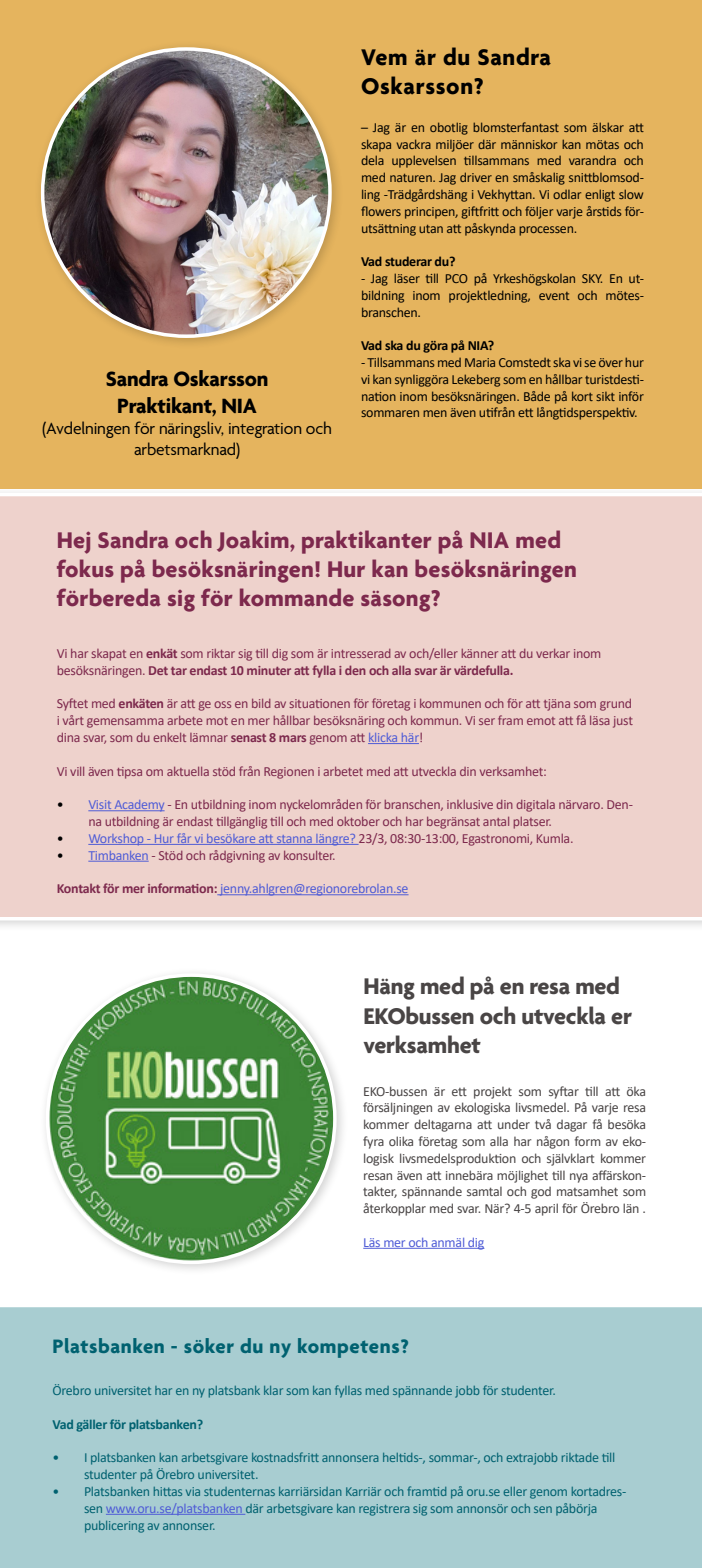
<style>
.page{position:relative;width:702px;height:1568px;background:#fff}
.page>*{position:absolute;margin:0;border:0;box-sizing:border-box;transform-origin:0 0}
.t1{font:700 24.5px/29.4px "Agenda";letter-spacing:.01em;color:#7d294d}
.t2{font:700 24.5px/29.4px "Agenda";letter-spacing:-.01em;color:#494545}
.t3{font:700 24.5px "Agenda";letter-spacing:.03em;color:#000}
.t4{font:700 22.4px/26.8px "Agenda";letter-spacing:-.01em;color:#000;text-align:center}
.t5{font:700 21px "Agenda";letter-spacing:.03em;color:#006170}
.t6{font:17.5px/21px "Agenda";letter-spacing:-.01em;color:#000;text-align:center}
.t7{font:14px/16.8px "Calibri";letter-spacing:-.02em;color:#7d294d}
.t8{font:14px/16.8px "Calibri";letter-spacing:-.02em;color:#000;text-align:justify}
.t9{font:14px/16.8px "Calibri";letter-spacing:-.02em;color:#006170}
.t10{font:14px/16.8px "Calibri";letter-spacing:-.02em;color:#494545;text-align:justify}
.t11{font:14px "Calibri";letter-spacing:-.02em;color:#4f5cd6}
.t12{font:700 14px "Calibri";letter-spacing:-.02em;color:#000}
.t13{font:700 14px "Calibri";letter-spacing:-.02em;color:#006170}
.s1{font-weight:700}
.s2{color:#4f5cd6}
.s3{color:#000}
.s4{color:#7d294d}
.s5{font-weight:700;color:#7d294d}
</style>
<div class="page">
<div style="left:0;top:486px;width:702px;height:446px;background:#000;opacity:.18"></div>
<div style="left:0;top:493px;width:702px;height:427px;background:#eed2cc"></div>
<hr style="left:368px;top:743px;width:51px;height:1px;background:#4f5cd6">
<hr style="left:88px;top:810px;width:77px;height:1px;background:#4f5cd6">
<hr style="left:88px;top:844px;width:270px;height:1px;background:#4f5cd6">
<hr style="left:88px;top:861px;width:61px;height:1px;background:#4f5cd6">
<hr style="left:217px;top:894px;width:191px;height:1px;background:#4f5cd6">
<div style="left:0;top:0;width:702px;height:488px;background:#e5b45e"></div>
<div style="left:0;top:1307px;width:702px;height:261px;background:#a8cdd1"></div>
<hr style="left:106px;top:1514px;width:139px;height:1px;background:#4f5cd6">
<hr style="left:363px;top:1248px;width:121px;height:1px;background:#4f5cd6">
<div style="left:39px;top:966px;width:310px;height:310px;background:#000;opacity:.18"></div>
<img style="left:48px;top:975px;width:287px;height:287px;border-radius:144px">
<div style="left:34px;top:40px;width:310px;height:310px;background:#000;opacity:.18"></div>
<img style="left:43px;top:49px;width:287px;height:287px;border-radius:144px">
<p class="t4" style="left:106px;top:367px;width:164px">Sandra Oskarsson<br>Praktikant, NIA</p>
<p class="t6" style="left:42px;top:419px;width:291px">(Avdelningen för näringsliv, integration och arbetsmarknad)</p>
<p class="t3" style="left:361px;top:44px;width:192px">Vem är du Sandra</p>
<p class="t3" style="left:361px;top:73px;width:124px">Oskarsson?</p>
<p class="t8" style="left:361px;top:118px;width:284px">– Jag är en obotlig blomsterfantast som älskar att skapa vackra miljöer där människor kan mötas och dela upplevelsen tillsammans med varandra och med naturen. Jag driver en småskalig snittblomsod&shy;ling -Trädgårdshäng i Vekhyttan. Vi odlar enligt slow flowers principen, giftfritt och följer varje årstids för&shy;utsättning utan att påskynda processen.</p>
<p class="t12" style="left:361px;top:252px;width:96px">Vad studerar du?</p>
<p class="t8" style="left:361px;top:270px;width:284px">- Jag läser till PCO på Yrkeshögskolan SKY. En ut&shy;bildning inom projektledning, event och mötes&shy;branschen.</p>
<p class="t12" style="left:361px;top:336px;width:135px">Vad ska du göra på NIA?</p>
<p class="t8" style="left:361px;top:354px;width:284px">- Tillsammans med Maria Comstedt ska vi se över hur vi kan synliggöra Lekeberg som en hållbar turistdesti&shy;nation inom besöksnäringen. Både på kort sikt inför sommaren men även utifrån ett långtidsperspektiv.</p>
<p class="t1" style="left:57px;top:527px;width:521px">Hej Sandra och Joakim, praktikanter på NIA med fokus på besöksnäringen! Hur kan besöksnäringen förbereda sig för kommande säsong?</p>
<p class="t7" style="left:57px;top:645px;width:546px">Vi har skapat en <span class="s1">enkät</span> som riktar sig till dig som är intresserad av och/eller känner att du verkar inom besöksnäringen. <span class="s1">Det tar endast 10 minuter att fylla i den och alla svar är värdefulla.</span></p>
<p class="t7" style="left:57px;top:695px;width:578px;text-align:justify">Syftet med <span class="s1">enkäten</span> är att ge oss en bild av situationen för företag i kommunen och för att tjäna som grund i vårt gemensamma arbete mot en mer hållbar besöksnäring och kommun. Vi ser fram emot att få läsa just dina svar, som du enkelt lämnar <span class="s1">senast 8 mars</span> genom att <span class="s2">klicka här</span>!</p>
<p class="t7" style="left:57px;top:762px;width:492px">Vi vill även tipsa om aktuella stöd från Regionen i arbetet med att utveckla din verksamhet:</p>
<p class="t7" style="left:88px;top:796px;width:546px;text-indent:-32px"><span class="s3">•</span> <span class="s2">Visit Academy</span> - En utbildning inom nyckelområden för branschen, inklusive din digitala närvaro. Den&shy;na utbildning är endast tillgänglig till och med oktober och har begränsat antal platser.</p>
<p class="t11" style="left:57px;top:828px;width:518px"><span class="s3">•</span> Workshop - Hur får vi besökare att stanna längre? <span class="s4">23/3, 08:30-13:00, Egastronomi, Kumla.</span></p>
<p class="t7" style="left:57px;top:846px;width:280px"><span class="s3">•</span> <span class="s2">Timbanken</span> - Stöd och rådgivning av konsulter.</p>
<p class="t11" style="left:57px;top:879px;width:353px"><span class="s5">Kontakt för mer information:</span> jenny.ahlgren@regionorebrolan.se</p>
<p class="t2" style="left:363px;top:973px;width:270px">Häng med på en resa med<br>EKObussen och utveckla er verksamhet</p>
<p class="t10" style="left:363px;top:1082px;width:284px">EKO-bussen är ett projekt som syftar till att öka försäljningen av ekologiska livsmedel. På varje resa kommer deltagarna att under två dagar få besöka fyra olika företag som alla har någon form av eko&shy;logisk livsmedelsproduktion och självklart kommer resan även att innebära möjlighet till nya affärskon&shy;takter, spännande samtal och god matsamhet som återkopplar med svar. När? 4-5 april för Örebro län .</p>
<p class="t11" style="left:363px;top:1232px;width:123px">Läs mer och anmäl dig</p>
<p class="t5" style="left:52px;top:1335px;width:358px">Platsbanken - söker du ny kompetens?</p>
<p class="t9" style="left:52px;top:1382px;width:505px">Örebro universitet har en ny platsbank klar som kan fyllas med spännande jobb för studenter.</p>
<p class="t13" style="left:52px;top:1414px;width:152px">Vad gäller för platsbanken?</p>
<p class="t9" style="left:84px;top:1449px;width:533px;text-indent:-32px">• I platsbanken kan arbetsgivare kostnadsfritt annonsera heltids-, sommar-, och extrajobb riktade till studenter på Örebro universitet.</p>
<p class="t9" style="left:84px;top:1483px;width:544px;text-indent:-32px">• Platsbanken hittas via studenternas karriärsidan Karriär och framtid på oru.se eller genom kortadres&shy;sen <span class="s2">www.oru.se/platsbanken</span> där arbetsgivare kan registrera sig som annonsör och sen påbörja publicering av annonser.</p>
</div>
